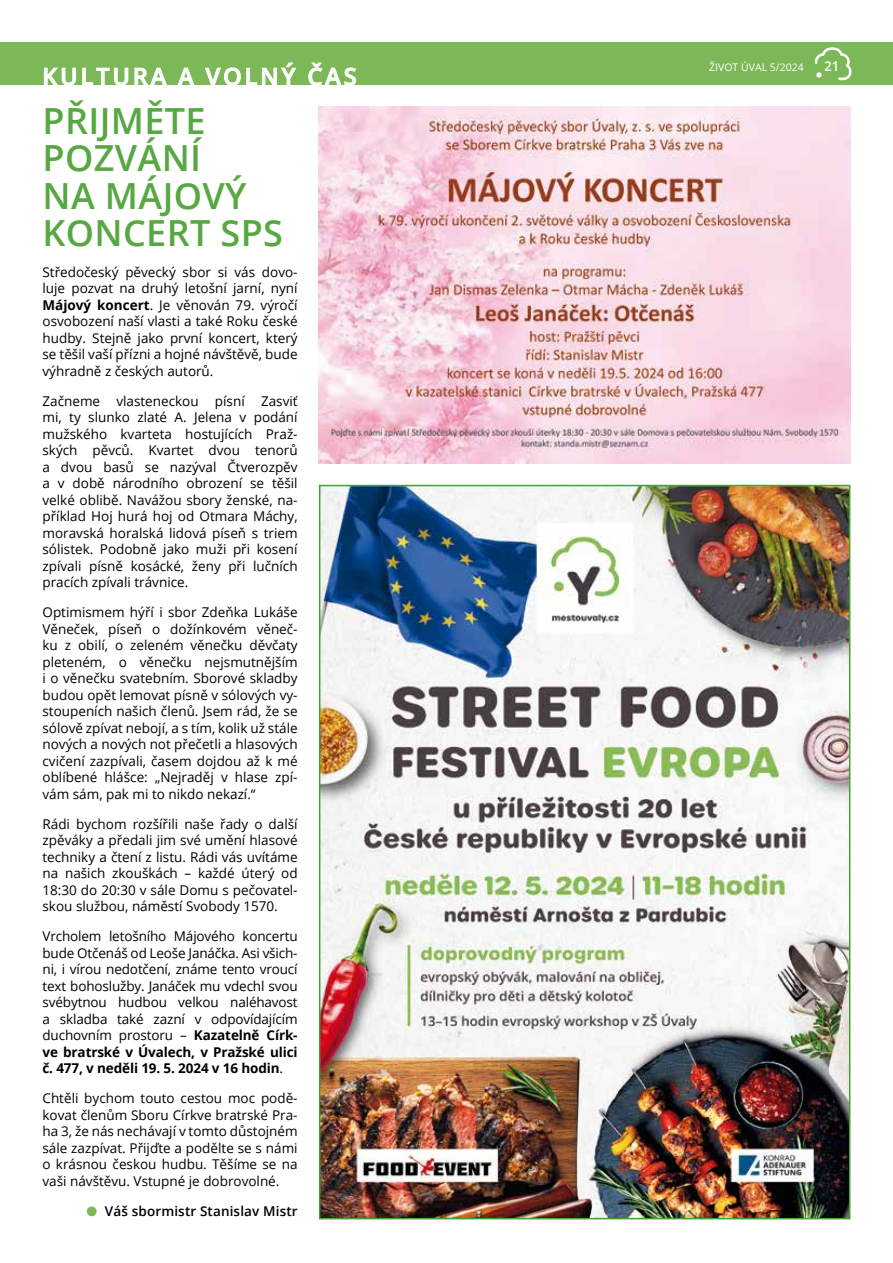
<style>
.page{position:relative;width:893px;height:1263px;background:#fff}
.page>*{position:absolute;margin:0;border:0;box-sizing:border-box;transform-origin:0 0}
.t1{font:600 36px/37.5px "Open Sans";letter-spacing:.01em;color:#57a842}
.t2{font:600 23.7px "Open Sans";letter-spacing:.12em;color:#fff}
.t3{font:13.5px/16.5px "Open Sans";color:#000;text-align:justify}
.t4{font:600 13.5px "Open Sans";letter-spacing:.01em;color:#000}
.t5{font:600 13.5px "Open Sans";color:#fff}
.t6{font:10.5px "Open Sans";color:#fff}
.s1{font-weight:700}
.s2{color:#7cb857}
</style>
<div class="page">
<div style="left:0;top:43px;width:893px;height:42px;background:#7cb857"></div>
<svg style="left:815px;top:47px;width:37px;height:33px"></svg>
<img style="left:322px;top:488px;width:525px;height:728px">
<img style="left:319px;top:106px;width:531px;height:357px">
<h2 class="t2" style="left:42px;top:60px;width:316px">KULTURA A VOLNÝ ČAS</h2>
<p class="t6" style="left:709px;top:60px;width:96px">ŽIVOT ÚVAL 5/2024</p>
<h1 class="t1" style="left:43px;top:101px;width:242px">PŘIJMĚTE<br>POZVÁNÍ<br>NA MÁJOVÝ<br>KONCERT SPS</h1>
<p class="t3" style="left:43px;top:263px;width:257px">Středočeský pěvecký sbor si vás dovo&shy;luje pozvat na druhý letošní jarní, nyní <span class="s1">Májový koncert</span>. Je věnován 79. výročí osvobození naší vlasti a také Roku české hudby. Stejně jako první koncert, který se těšil vaší přízni a hojné návštěvě, bude výhradně z českých autorů.</p>
<p class="t3" style="left:43px;top:392px;width:257px">Začneme vlasteneckou písní Zasviť mi, ty slunko zlaté A. Jelena v podání mužského kvarteta hostujících Praž&shy;ských pěvců. Kvartet dvou tenorů a dvou basů se nazýval Čtverozpěv a v době národního obrození se těšil velké oblibě. Navážou sbory ženské, na&shy;příklad Hoj hurá hoj od Otmara Máchy, moravská horalská lidová píseň s triem sólistek. Podobně jako muži při kosení zpívali písně kosácké, ženy při lučních pracích zpívali trávnice.</p>
<p class="t3" style="left:43px;top:604px;width:257px">Optimismem hýří i sbor Zdeňka Lukáše Věneček, píseň o dožínkovém věneč&shy;ku z obilí, o zeleném věnečku děvčaty pleteném, o věnečku nejsmutnějším i o věnečku svatebním. Sborové skladby budou opět lemovat písně v sólových vy&shy;stoupeních našich členů. Jsem rád, že se sólově zpívat nebojí, a s tím, kolik už stále nových a nových not přečetli a hlasových cvičení zazpívali, časem dojdou až k mé oblíbené hlášce: „Nejraděj v hlase zpí&shy;vám sám, pak mi to nikdo nekazí.“</p>
<p class="t3" style="left:43px;top:815px;width:257px">Rádi bychom rozšířili naše řady o další zpěváky a předali jim své umění hlasové techniky a čtení z listu. Rádi vás uvítáme na našich zkouškách – každé úterý od 18:30 do 20:30 v sále Domu s pečovatel&shy;skou službou, náměstí Svobody 1570.</p>
<p class="t3" style="left:43px;top:928px;width:257px">Vrcholem letošního Májového koncertu bude Otčenáš od Leoše Janáčka. Asi všich&shy;ni, i vírou nedotčení, známe tento vroucí text bohoslužby. Janáček mu vdechl svou svébytnou hudbou velkou naléhavost a skladba také zazní v odpovídajícím duchovním prostoru – <span class="s1">Kazatelně Círk&shy;ve bratrské v Úvalech, v Pražské ulici č. 477, v neděli 19. 5. 2024 v 16 hodin</span>.</p>
<p class="t3" style="left:43px;top:1090px;width:257px">Chtěli bychom touto cestou moc podě&shy;kovat členům Sboru Církve bratrské Pra&shy;ha 3, že nás nechávají v tomto důstojném sále zazpívat. Přijďte a podělte se s námi o krásnou českou hudbu. Těšíme se na vaši návštěvu. Vstupné je dobrovolné.</p>
<p class="t4" style="left:87px;top:1202px;width:213px"><span class="s2">●</span> Váš sbormistr Stanislav Mistr</p>
<p class="t5" style="left:824px;top:57px;width:17px">21</p>
</div>
